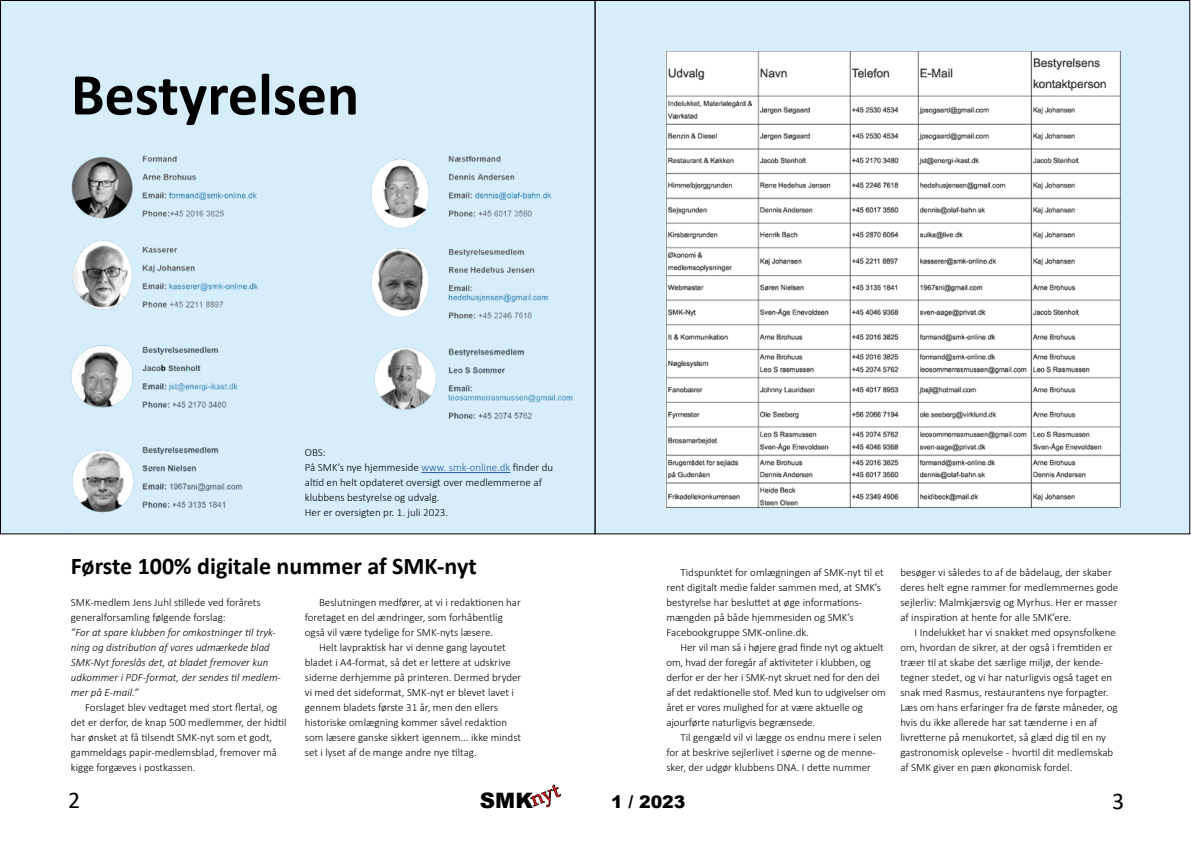
<style>
.page{position:relative;width:1191px;height:842px;background:#fff}
.page>*{position:absolute;margin:0;border:0;box-sizing:border-box;transform-origin:0 0}
.t1{font:700 60px "Calibri";color:#000}
.t2{font:700 24px "Calibri";color:#000}
.t3{font:24px "Calibri";color:#000}
.t4{font:900 21.2px "Arial";color:#000}
.t5{font:900 17.3px "Arial";color:#000}
.t6{font:300 11px/15px "Calibri";color:#000}
.t7{font:italic 300 11px/15px "Calibri";color:#000}
.s1{color:#275b9b}
</style>
<div class="page">
<div style="left:0;top:0;width:595px;height:534px;background:#d6eefc"></div>
<img style="left:70px;top:147px;width:525px;height:386px">
<hr style="left:421px;top:472px;width:89px;height:1px;background:#275b9b">
<div style="left:595px;top:0;width:594px;height:534px;background:#d6eefc"></div>
<img style="left:665px;top:51px;width:455px;height:456px">
<h1 class="t1" style="left:71px;top:52px;width:290px">Bestyrelsen</h1>
<p class="t6" style="left:305px;top:445px;width:250px">OBS:<br>På SMK’s nye hjemmeside <span class="s1">www. smk-online.dk</span> finder du altid en helt opdateret oversigt over medlemmerne af klubbens bestyrelse og udvalg.<br>Her er oversigten pr. 1. juli 2023.</p>
<h2 class="t2" style="left:71px;top:549px;width:407px">Første 100% digitale nummer af SMK-nyt</h2>
<p class="t6" style="left:71px;top:595px;width:191px">SMK-medlem Jens Juhl stillede ved forårets generalforsamling følgende forslag:</p>
<p class="t7" style="left:71px;top:625px;width:212px">”For at spare klubben for omkostninger til tryk&shy;ning og distribution af vores udmærkede blad SMK-Nyt foreslås det, at bladet fremover kun udkommer i PDF-format, der sendes til medlem&shy;mer på E-mail.”</p>
<p class="t6" style="left:71px;top:700px;width:217px;text-indent:14px">Forslaget blev vedtaget med stort flertal, og det er derfor, de knap 500 medlemmer, der hidtil har ønsket at få tilsendt SMK-nyt som et godt, gammeldags papir-medlemsblad, fremover må kigge forgæves i postkassen.</p>
<p class="t6" style="left:305px;top:595px;width:218px;text-indent:14px">Beslutningen medfører, at vi i redaktionen har foretaget en del ændringer, som forhåbentlig også vil være tydelige for SMK-nyts læsere.</p>
<p class="t6" style="left:305px;top:640px;width:218px;text-indent:14px">Helt lavpraktisk har vi denne gang layoutet bladet i A4-format, så det er lettere at udskrive siderne derhjemme på printeren. Dermed bryder vi med det sideformat, SMK-nyt er blevet lavet i gennem bladets første 31 år, men den ellers historiske omlægning kommer såvel redaktion som læsere ganske sikkert igennem... ikke mindst set i lyset af de mange andre nye tiltag.</p>
<p class="t6" style="left:666px;top:565px;width:219px;text-indent:14px">Tidspunktet for omlægningen af SMK-nyt til et rent digitalt medie falder sammen med, at SMK’s bestyrelse har besluttet at øge informations&shy;mængden på både hjemmesiden og SMK’s Facebookgruppe SMK-online.dk.</p>
<p class="t6" style="left:666px;top:640px;width:221px;text-indent:14px">Her vil man så i højere grad finde nyt og aktuelt om, hvad der foregår af aktiviteter i klubben, og derfor er der her i SMK-nyt skruet ned for den del af det redaktionelle stof. Med kun to udgivelser om året er vores mulighed for at være aktuelle og ajourførte naturligvis begrænsede.</p>
<p class="t6" style="left:666px;top:730px;width:217px;text-indent:14px">Til gengæld vil vi lægge os endnu mere i selen for at beskrive sejlerlivet i søerne og de menne&shy;sker, der udgør klubbens DNA. I dette nummer</p>
<p class="t6" style="left:900px;top:565px;width:219px">besøger vi således to af de bådelaug, der skaber deres helt egne rammer for medlemmernes gode sejlerliv: Malmkjærsvig og Myrhus. Her er masser af inspiration at hente for alle SMK’ere.</p>
<p class="t6" style="left:900px;top:625px;width:219px;text-indent:14px">I Indelukket har vi snakket med opsynsfolkene om, hvordan de sikrer, at der også i fremtiden er træer til at skabe det særlige miljø, der kende&shy;tegner stedet, og vi har naturligvis også taget en snak med Rasmus, restaurantens nye forpagter.<br>Læs om hans erfaringer fra de første måneder, og hvis du ikke allerede har sat tænderne i en af livretterne på menukortet, så glæd dig til en ny gastronomisk oplevelse - hvortil dit medlemskab af SMK giver en pæn økonomisk fordel.</p>
<h2 class="t3" style="left:68px;top:783px;width:14px">2</h2>
<h3 class="t4" style="left:480px;top:785px;width:55px">SMK</h3>
<h3 class="t5" style="left:611px;top:789px;width:76px">1 / 2023</h3>
<h2 class="t3" style="left:1112px;top:784px;width:14px">3</h2>
</div>
